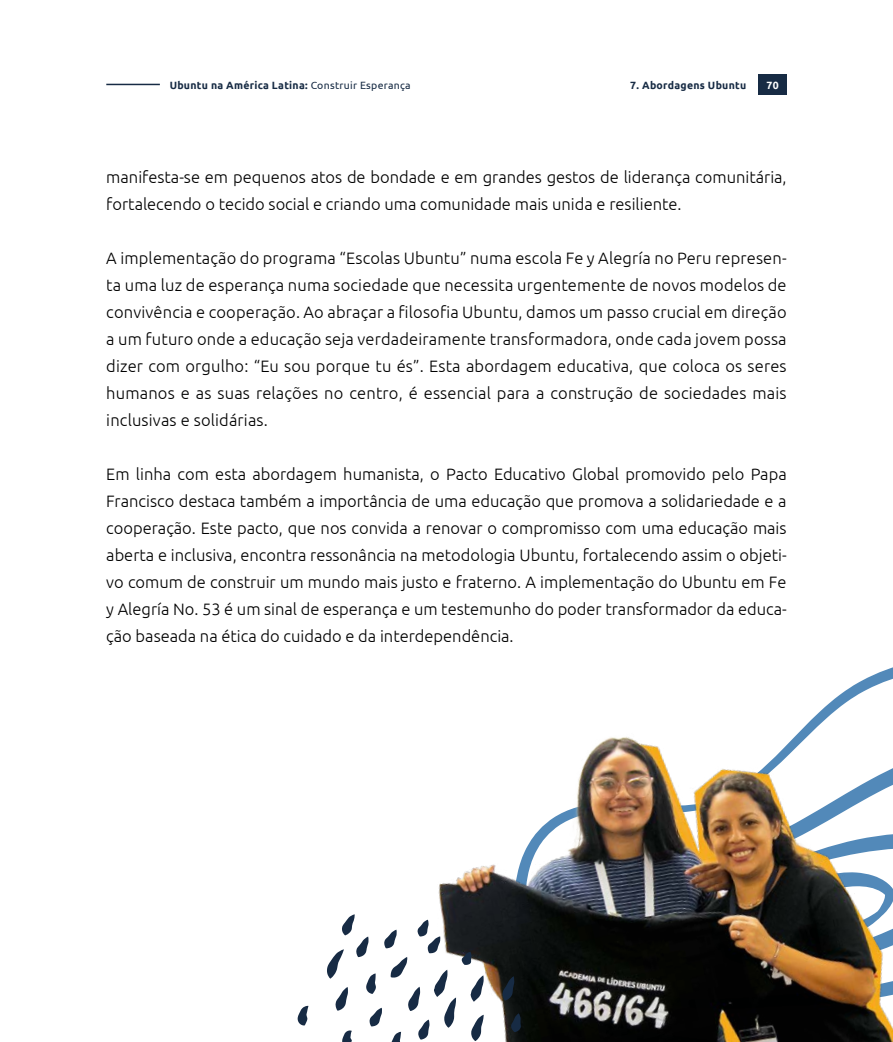
<style>
.page{position:relative;width:893px;height:1042px;background:#fff}
.page>*{position:absolute;margin:0;border:0;box-sizing:border-box;transform-origin:0 0}
.t1{font:300 16.5px/27px "Ubuntu";color:#000;text-align:justify}
.t2{font:700 10.5px "Ubuntu";letter-spacing:.025em;color:#172b44}
.t3{font:700 10.5px "Ubuntu";color:#fff}
.s1{font-weight:400}
</style>
<div class="page">
<div style="left:759px;top:74px;width:28px;height:21px;background:#172b44"></div>
<hr style="left:106px;top:84px;width:54px;height:1px;background:#172b44">
<img style="left:438px;top:675px;width:455px;height:367px">
<svg style="left:471px;top:1014px;width:13px;height:27px"></svg>
<svg style="left:471px;top:975px;width:13px;height:27px"></svg>
<svg style="left:462px;top:952px;width:10px;height:13px"></svg>
<svg style="left:502px;top:976px;width:12px;height:24px"></svg>
<svg style="left:298px;top:1005px;width:10px;height:20px"></svg>
<svg style="left:327px;top:914px;width:129px;height:128px"></svg>
<svg style="left:511px;top:1013px;width:10px;height:19px"></svg>
<p class="t2" style="left:170px;top:78px;width:243px">Ubuntu na América Latina: <span class="s1">Construir Esperança</span></p>
<p class="t2" style="left:630px;top:78px;width:117px">7. Abordagens Ubuntu</p>
<p class="t3" style="left:766px;top:78px;width:14px">70</p>
<p class="t1" style="left:106px;top:163px;width:682px">manifesta-se em pequenos atos de bondade e em grandes gestos de liderança comunitária, fortalecendo o tecido social e criando uma comunidade mais unida e resiliente.</p>
<p class="t1" style="left:106px;top:244px;width:682px">A implementação do programa “Escolas Ubuntu” numa escola Fe y Alegría no Peru represen&shy;ta uma luz de esperança numa sociedade que necessita urgentemente de novos modelos de convivência e cooperação. Ao abraçar a filosofia Ubuntu, damos um passo crucial em direção a um futuro onde a educação seja verdadeiramente transformadora, onde cada jovem possa dizer com orgulho: “Eu sou porque tu és”. Esta abordagem educativa, que coloca os seres humanos e as suas relações no centro, é essencial para a construção de sociedades mais inclusivas e solidárias.</p>
<p class="t1" style="left:106px;top:460px;width:682px">Em linha com esta abordagem humanista, o Pacto Educativo Global promovido pelo Papa Francisco destaca também a importância de uma educação que promova a solidariedade e a cooperação. Este pacto, que nos convida a renovar o compromisso com uma educação mais aberta e inclusiva, encontra ressonância na metodologia Ubuntu, fortalecendo assim o objeti&shy;vo comum de construir um mundo mais justo e fraterno. A implementação do Ubuntu em Fe y Alegría No. 53 é um sinal de esperança e um testemunho do poder transformador da educa&shy;ção baseada na ética do cuidado e da interdependência.</p>
</div>
